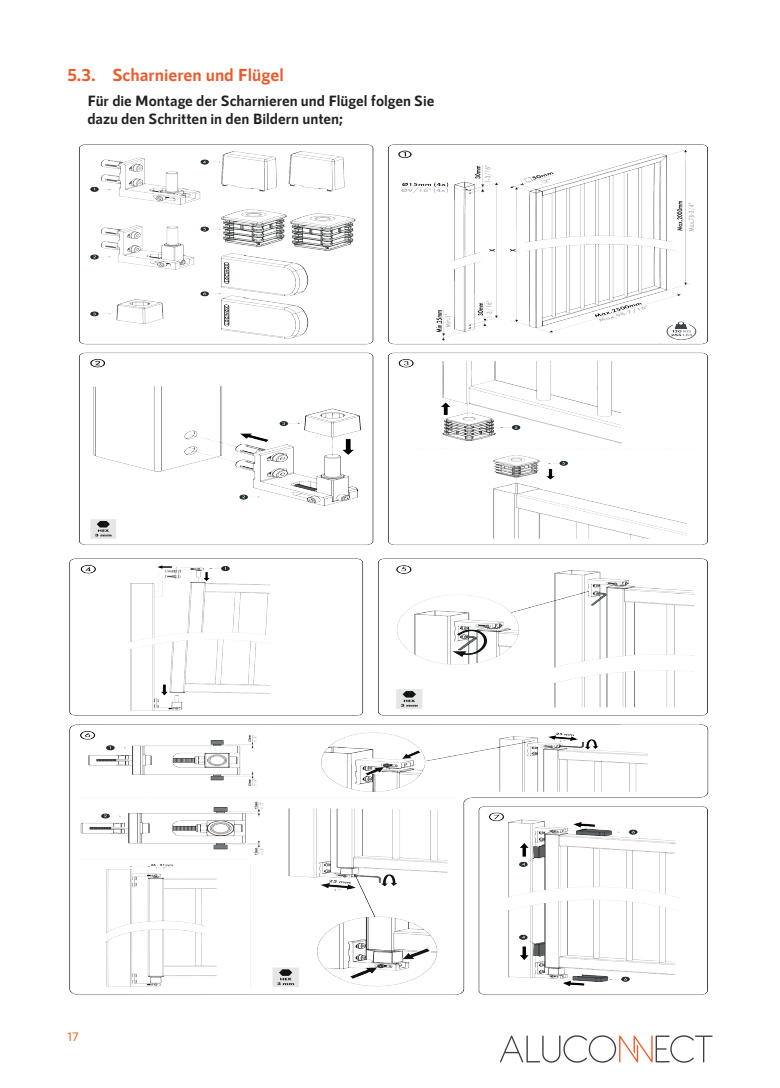
<style>
.page{position:relative;width:780px;height:1088px;background:#fff}
.page>*{position:absolute;margin:0;border:0;box-sizing:border-box;transform-origin:0 0}
.t1{font:700 17.5px "RNS Sanz";color:#ef5929}
.t2{font:700 15px/18px "RNS Sanz";letter-spacing:-.005em;color:#231f20}
.t3{font:500 12.5px "RNS Sanz";color:#f25e21}
</style>
<div class="page">
<img style="left:69px;top:144px;width:640px;height:851px">
<svg style="left:500px;top:1035px;width:212px;height:28px"></svg>
<p class="t1" style="left:67px;top:65px;width:218px">5.3. Scharnieren und Flügel</p>
<p class="t2" style="left:87px;top:91px;width:348px">Für die Montage der Scharnieren und Flügel folgen Sie dazu den Schritten in den Bildern unten;</p>
<p class="t3" style="left:67px;top:1029px;width:13px">17</p>
</div>
